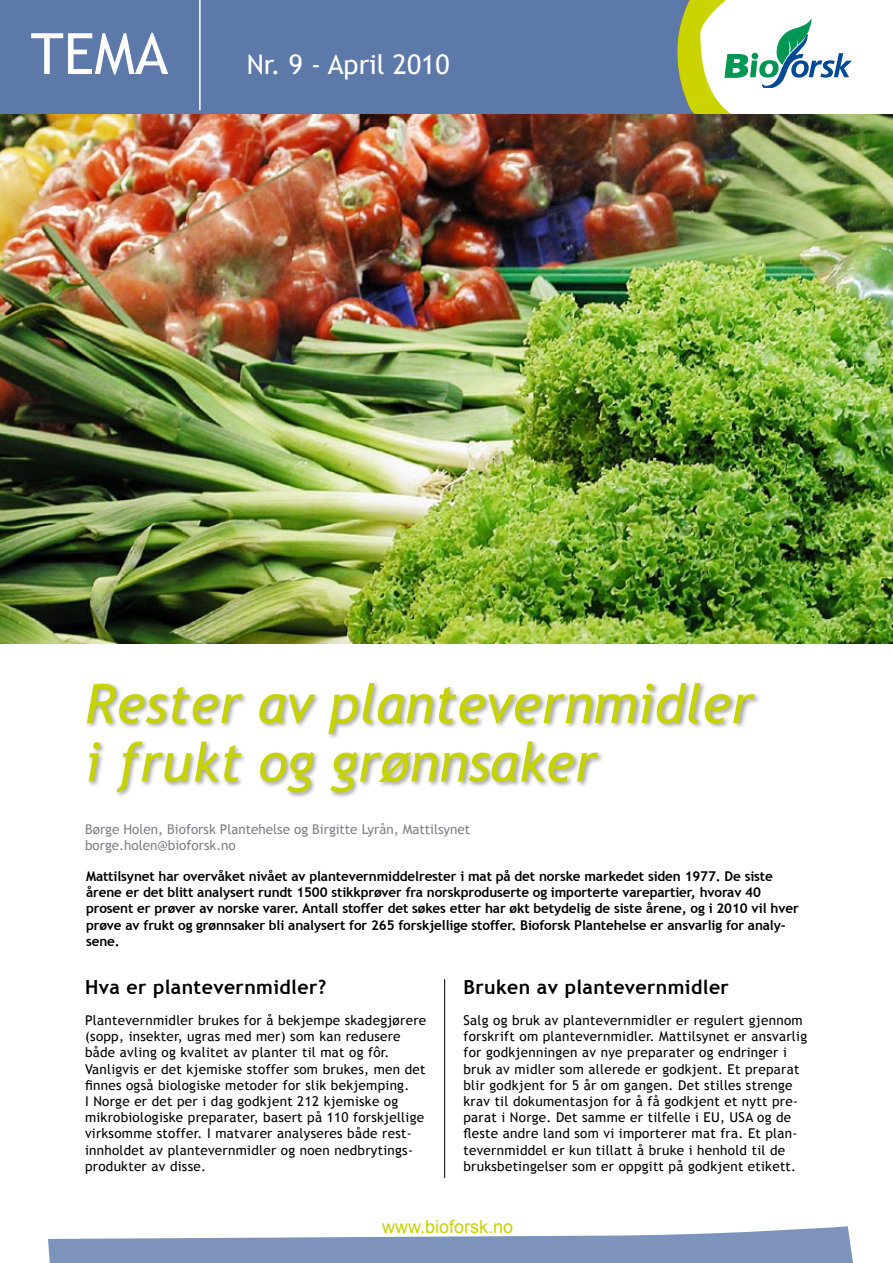
<style>
.page{position:relative;width:893px;height:1263px;background:#fff}
.page>*{position:absolute;margin:0;border:0;box-sizing:border-box;transform-origin:0 0}
.t1{font:57px "Trebuchet MS";color:#fff}
.t2{font:italic 54px/58.5px "Trebuchet MS";color:#c6d300}
.t3{font:27px "Trebuchet MS";color:#fff}
.t4{font:700 19.5px "Trebuchet MS";letter-spacing:.02em;color:#000}
.t5{font:18px "Arial";color:#c6d300}
.t6{font:13.5px/16.2px "Trebuchet MS";letter-spacing:.02em;color:#000}
.t7{font:700 13.5px/16.2px "Trebuchet MS";letter-spacing:-.01em;color:#000}
.t8{font:13.5px/16.2px "Trebuchet MS";color:#818084}
</style>
<div class="page">
<hr style="left:444px;top:979px;width:1px;height:199px;background:#000">
<div style="left:0;top:0;width:879px;height:115px;background:#5c79aa"></div>
<hr style="left:199px;top:0;width:2px;height:110px;background:#fff">
<div style="left:791px;top:0;width:92px;height:115px;background:#fff"></div>
<svg style="left:677px;top:0;width:175px;height:115px"></svg>
<svg style="left:48px;top:1226px;width:805px;height:37px"></svg>
<div style="left:85px;top:681px;width:675px;height:118px;background:#000;opacity:.38"></div>
<img style="left:0;top:115px;width:893px;height:528px">
<h1 class="t1" style="left:31px;top:20px;width:139px">TEMA</h1>
<h3 class="t3" style="left:247px;top:49px;width:204px">Nr. 9 - April 2010</h3>
<h2 class="t2" style="left:85px;top:675px;width:670px">Rester av plantevernmidler i frukt og grønnsaker</h2>
<p class="t8" style="left:85px;top:821px;width:387px">Børge Holen, Bioforsk Plantehelse og Birgitte Lyrån, Mattilsynet borge.holen@bioforsk.no</p>
<p class="t7" style="left:86px;top:868px;width:714px">Mattilsynet har overvåket nivået av plantevernmiddelrester i mat på det norske markedet siden 1977. De siste årene er det blitt analysert rundt 1500 stikkprøver fra norskproduserte og importerte varepartier, hvorav 40 prosent er prøver av norske varer. Antall stoffer det søkes etter har økt betydelig de siste årene, og i 2010 vil hver prøve av frukt og grønnsaker bli analysert for 265 forskjellige stoffer. Bioforsk Plantehelse er ansvarlig for analy&shy;sene.</p>
<h3 class="t4" style="left:85px;top:975px;width:243px">Hva er plantevernmidler?</h3>
<p class="t6" style="left:85px;top:1012px;width:343px">Plantevernmidler brukes for å bekjempe skadegjørere (sopp, insekter, ugras med mer) som kan redusere både avling og kvalitet av planter til mat og fôr.<br>Vanligvis er det kjemiske stoffer som brukes, men det finnes også biologiske metoder for slik bekjemping.<br>I Norge er det per i dag godkjent 212 kjemiske og mikrobiologiske preparater, basert på 110 forskjellige virksomme stoffer. I matvarer analyseres både rest&shy;innholdet av plantevernmidler og noen nedbrytings&shy;produkter av disse.</p>
<h3 class="t4" style="left:463px;top:975px;width:267px">Bruken av plantevernmidler</h3>
<p class="t6" style="left:463px;top:1012px;width:345px">Salg og bruk av plantevernmidler er regulert gjennom forskrift om plantevernmidler. Mattilsynet er ansvarlig for godkjenningen av nye preparater og endringer i bruk av midler som allerede er godkjent. Et preparat blir godkjent for 5 år om gangen. Det stilles strenge krav til dokumentasjon for å få godkjent et nytt pre&shy;parat i Norge. Det samme er tilfelle i EU, USA og de fleste andre land som vi importerer mat fra. Et plan&shy;tevernmiddel er kun tillatt å bruke i henhold til de bruksbetingelser som er oppgitt på godkjent etikett.</p>
<h3 class="t5" style="left:382px;top:1215px;width:133px">www.bioforsk.no</h3>
</div>
